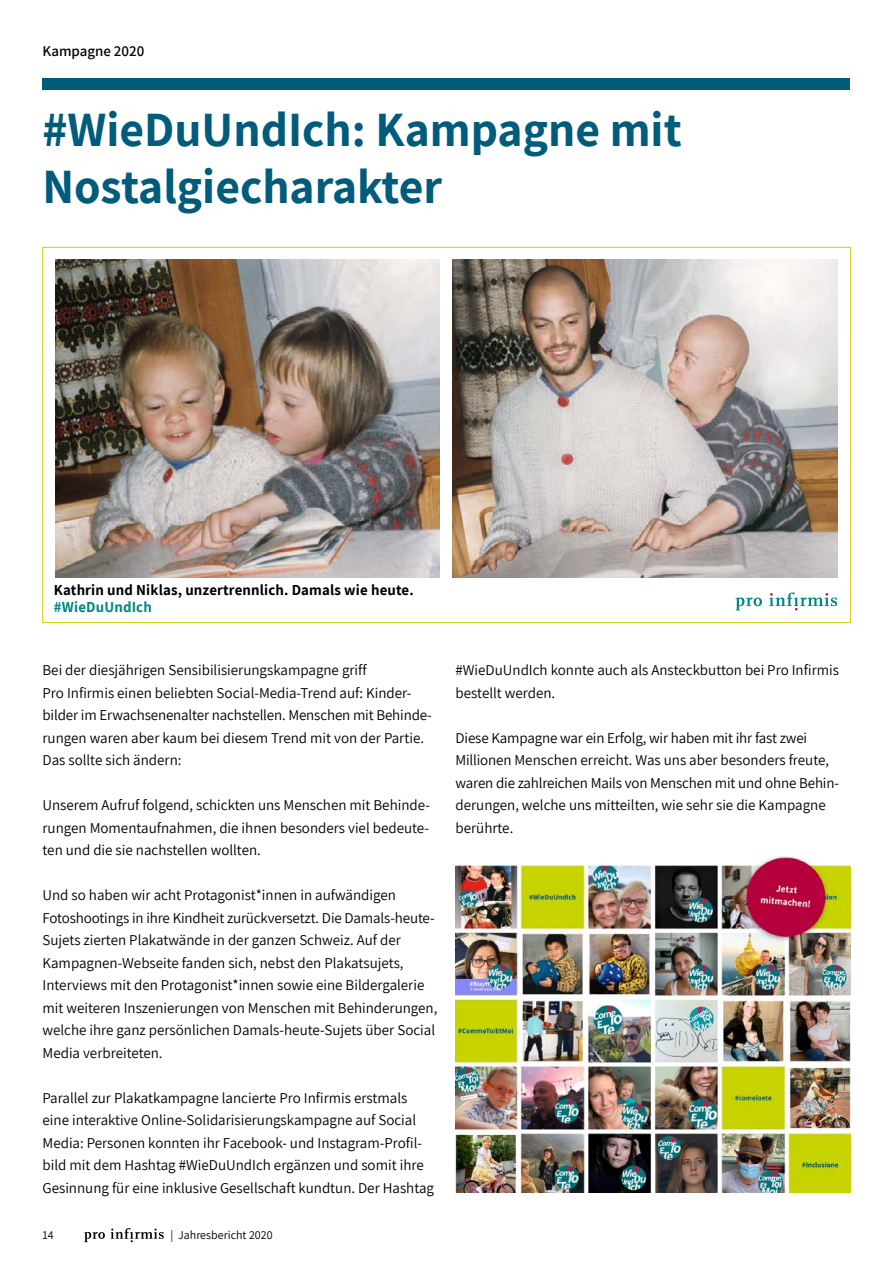
<style>
.page{position:relative;width:893px;height:1263px;background:#fff}
.page>*{position:absolute;margin:0;border:0;box-sizing:border-box;transform-origin:0 0}
.t1{font:700 48px/56.2px "Assistant";color:#015c7c}
.t2{font:15px/22.5px "Assistant";color:#000}
.t3{font:600 15px "Assistant";color:#000}
.t4{font:700 14.85px/17.2px "Assistant";letter-spacing:.01em;color:#000}
.t5{font:12px "Assistant";color:#000}
.s1{color:#008783}
</style>
<div class="page">
<svg style="left:84px;top:1232px;width:21px;height:10px"></svg>
<svg style="left:111px;top:1228px;width:53px;height:14px"></svg>
<div style="left:43px;top:79px;width:807px;height:11px;background:#015c7c"></div>
<svg style="left:735px;top:597px;width:27px;height:13px"></svg>
<svg style="left:769px;top:592px;width:68px;height:18px"></svg>
<img style="left:55px;top:259px;width:384px;height:318px">
<img style="left:453px;top:259px;width:384px;height:318px">
<hr style="left:43px;top:624px;width:808px;height:1px;background:#ea5297">
<hr style="left:851px;top:247px;width:1px;height:376px;background:#ea5297">
<img style="left:455px;top:856px;width:396px;height:337px">
<h1 class="t3" style="left:43px;top:41px;width:103px">Kampagne 2020</h1>
<h2 class="t1" style="left:43px;top:100px;width:641px">#WieDuUndIch: Kampagne mit<br>Nostalgiecharakter</h2>
<p class="t4" style="left:54px;top:581px;width:361px">Kathrin und Niklas, unzertrennlich. Damals wie heute. <span class="s1">#WieDuUndIch</span></p>
<p class="t2" style="left:43px;top:658px;width:391px">Bei der diesjährigen Sensibilisierungskampagne griff<br>Pro Infirmis einen beliebten Social-Media-Trend auf: Kinder&shy;bilder im Erwachsenenalter nachstellen. Menschen mit Behinde&shy;rungen waren aber kaum bei diesem Trend mit von der Partie.<br>Das sollte sich ändern:</p>
<p class="t2" style="left:43px;top:793px;width:389px;text-align:justify">Unserem Aufruf folgend, schickten uns Menschen mit Behinde&shy;rungen Momentaufnahmen, die ihnen besonders viel bedeute&shy;ten und die sie nachstellen wollten.</p>
<p class="t2" style="left:43px;top:883px;width:396px">Und so haben wir acht Protagonist*innen in aufwändigen Fotoshootings in ihre Kindheit zurückversetzt. Die Damals-heute-Sujets zierten Plakatwände in der ganzen Schweiz. Auf der Kampagnen-Webseite fanden sich, nebst den Plakatsujets, Interviews mit den Protagonist*innen sowie eine Bildergalerie mit weiteren Inszenierungen von Menschen mit Behinderungen, welche ihre ganz persönlichen Damals-heute-Sujets über Social Media verbreiteten.</p>
<p class="t2" style="left:43px;top:1086px;width:393px">Parallel zur Plakatkampagne lancierte Pro Infirmis erstmals eine interaktive Online-Solidarisierungskampagne auf Social Media: Personen konnten ihr Facebook- und Instagram-Profil&shy;bild mit dem Hashtag #WieDuUndIch ergänzen und somit ihre Gesinnung für eine inklusive Gesellschaft kundtun. Der Hashtag</p>
<p class="t5" style="left:43px;top:1226px;width:13px">14</p>
<p class="t5" style="left:171px;top:1226px;width:104px">| Jahresbericht 2020</p>
<p class="t2" style="left:455px;top:658px;width:385px">#WieDuUndIch konnte auch als Ansteckbutton bei Pro Infirmis bestellt werden.</p>
<p class="t2" style="left:455px;top:726px;width:384px">Diese Kampagne war ein Erfolg, wir haben mit ihr fast zwei Millionen Menschen erreicht. Was uns aber besonders freute, waren die zahlreichen Mails von Menschen mit und ohne Behin&shy;derungen, welche uns mitteilten, wie sehr sie die Kampagne berührte.</p>
</div>
